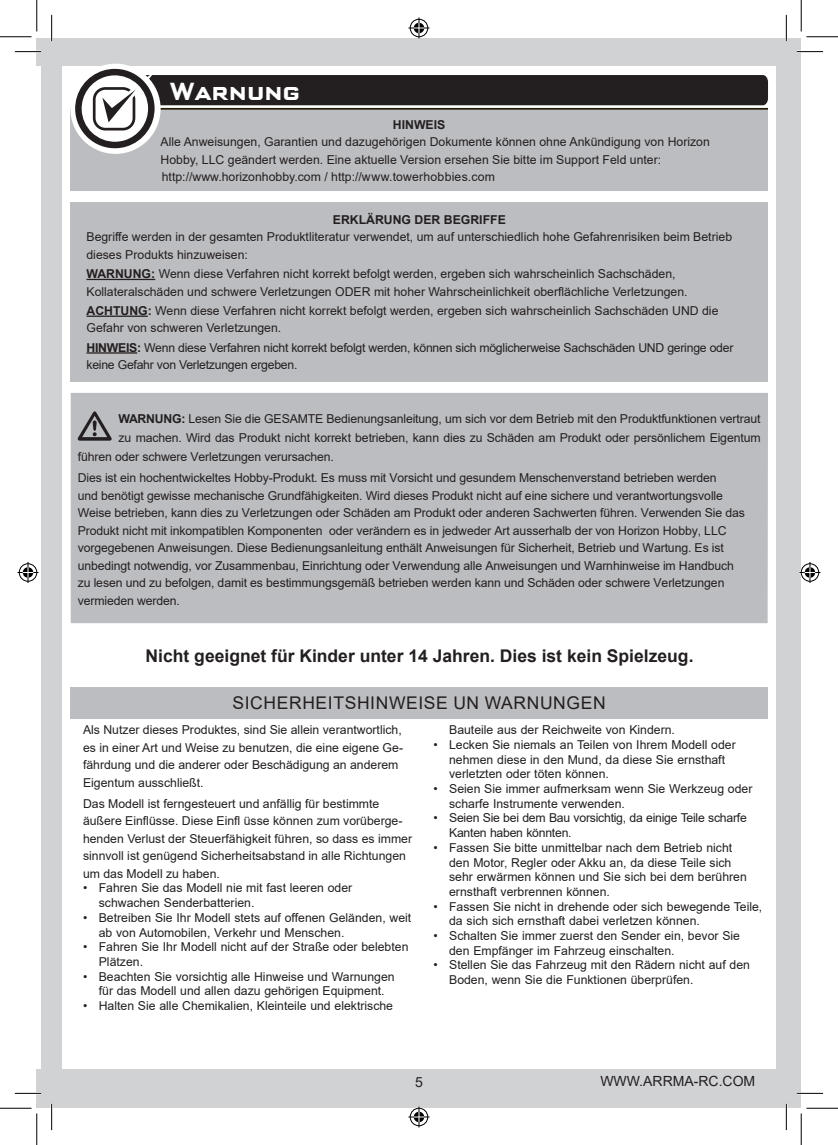
<style>
.page{position:relative;width:838px;height:1145px;background:#fff}
.page>*{position:absolute;margin:0;border:0;box-sizing:border-box;transform-origin:0 0}
.t1{font:700 24.5px "Bank Gothic";color:#fff}
.Body_copy{font:700 17.5px "Arial";color:#231f20}
.Section_header{font:17.5px "Arial";letter-spacing:.035em;color:#231f20}
.t2{font:14px "Arial";color:#231f20}
.Body_copy-2{font:12.25px/17.5px "Arial";color:#231f20}
.Notes{font:12.25px "Arial";letter-spacing:-.01em;color:#231f20}
.Body_copy-3{font:12.25px/14.7px "Arial";letter-spacing:-.02em;color:#231f20}
.subhead{font:700 12.25px "Arial";color:#231f20}
.s1{font-weight:700}
</style>
<div class="page">
<div style="left:37px;top:38px;width:763px;height:1069px;background:#d1d2d4"></div>
<div style="left:62px;top:67px;width:713px;height:1002px;background:#fff"></div>
<hr style="left:37px;top:67px;width:4px;height:1002px;background:#fff">
<div style="left:71px;top:108px;width:697px;height:83px;background:#bcbdc0"></div>
<div style="left:71px;top:393px;width:697px;height:230px;background:#bcbdc0"></div>
<svg style="left:78px;top:411px;width:34px;height:30px"></svg>
<div style="left:71px;top:202px;width:697px;height:180px;background:#bcbdc0"></div>
<hr style="left:86px;top:279px;width:69px;height:1px;background:#231f20">
<hr style="left:86px;top:316px;width:62px;height:1px;background:#231f20">
<hr style="left:86px;top:352px;width:51px;height:2px;background:#231f20">
<div style="left:70px;top:687px;width:698px;height:32px;background:#bcbdc0"></div>
<div style="left:70px;top:64px;width:91px;height:90px;background:#fff;border-radius:50%"></div>
<svg style="left:75px;top:69px;width:693px;height:80px"></svg>
<hr style="left:15px;top:51px;width:26px;height:2px;background:#fff">
<hr style="left:796px;top:51px;width:27px;height:2px;background:#fff">
<hr style="left:15px;top:1092px;width:26px;height:2px;background:#fff">
<hr style="left:796px;top:1092px;width:27px;height:2px;background:#fff">
<hr style="left:51px;top:15px;width:2px;height:26px;background:#fff">
<hr style="left:51px;top:1104px;width:2px;height:26px;background:#fff">
<hr style="left:785px;top:15px;width:2px;height:26px;background:#fff">
<hr style="left:785px;top:1104px;width:2px;height:26px;background:#fff">
<svg style="left:15px;top:51px;width:26px;height:1px"></svg>
<svg style="left:796px;top:51px;width:27px;height:1px"></svg>
<svg style="left:15px;top:1093px;width:26px;height:1px"></svg>
<svg style="left:796px;top:1093px;width:27px;height:1px"></svg>
<svg style="left:51px;top:15px;width:1px;height:26px"></svg>
<svg style="left:51px;top:1104px;width:1px;height:26px"></svg>
<svg style="left:786px;top:15px;width:1px;height:26px"></svg>
<svg style="left:786px;top:1104px;width:1px;height:26px"></svg>
<hr style="left:0;top:36px;width:32px;height:1px;background:#000">
<hr style="left:806px;top:36px;width:31px;height:1px;background:#000">
<hr style="left:0;top:1108px;width:32px;height:1px;background:#000">
<hr style="left:806px;top:1108px;width:31px;height:1px;background:#000">
<hr style="left:36px;top:0;width:1px;height:31px;background:#000">
<hr style="left:36px;top:1113px;width:1px;height:32px;background:#000">
<hr style="left:800px;top:0;width:1px;height:31px;background:#000">
<hr style="left:800px;top:1113px;width:1px;height:32px;background:#000">
<svg style="left:408px;top:18px;width:21px;height:21px"></svg>
<svg style="left:408px;top:1106px;width:21px;height:21px"></svg>
<svg style="left:18px;top:562px;width:21px;height:21px"></svg>
<svg style="left:799px;top:562px;width:21px;height:21px"></svg>
<p class="t1" style="left:170px;top:77px;width:132px">Warnung</p>
<p class="subhead" style="left:393px;top:116px;width:54px">HINWEIS</p>
<p class="Body_copy-2" style="left:161px;top:133px;width:550px">Alle Anweisungen, Garantien und dazugehörigen Dokumente können ohne Ankündigung von Horizon<br>Hobby, LLC geändert werden. Eine aktuelle Version ersehen Sie bitte im Support Feld unter: http://www.horizonhobby.com / http://www.towerhobbies.com</p>
<p class="subhead" style="left:333px;top:211px;width:174px">ERKLÄRUNG DER BEGRIFFE</p>
<p class="Body_copy-2" style="left:86px;top:228px;width:647px">Begriffe werden in der gesamten Produktliteratur verwendet, um auf unterschiedlich hohe Gefahrenrisiken beim Betrieb dieses Produkts hinzuweisen:</p>
<p class="Body_copy-2" style="left:86px;top:265px;width:602px"><span class="s1">WARNUNG:</span> Wenn diese Verfahren nicht korrekt befolgt werden, ergeben sich wahrscheinlich Sachschäden,<br>Kollateralschäden und schwere Verletzungen ODER mit hoher Wahrscheinlichkeit oberflächliche Verletzungen.</p>
<p class="Body_copy-2" style="left:86px;top:302px;width:633px"><span class="s1">ACHTUNG:</span> Wenn diese Verfahren nicht korrekt befolgt werden, ergeben sich wahrscheinlich Sachschäden UND die<br>Gefahr von schweren Verletzungen.</p>
<p class="Body_copy-3" style="left:86px;top:339px;width:648px;line-height:17.5px"><span class="s1">HINWEIS:</span> Wenn diese Verfahren nicht korrekt befolgt werden, können sich möglicherweise Sachschäden UND geringe oder keine Gefahr von Verletzungen ergeben.</p>
<p class="Notes" style="left:118px;top:410px;width:643px"><span class="s1">WARNUNG:</span> Lesen Sie die GESAMTE Bedienungsanleitung, um sich vor dem Betrieb mit den Produktfunktionen vertraut</p>
<p class="Notes" style="left:119px;top:429px;width:643px">zu machen. Wird das Produkt nicht korrekt betrieben, kann dies zu Schäden am Produkt oder persönlichem Eigentum</p>
<p class="Notes" style="left:78px;top:448px;width:258px">führen oder schwere Verletzungen verursachen.</p>
<p class="Body_copy-2" style="left:78px;top:469px;width:668px">Dies ist ein hochentwickeltes Hobby-Produkt. Es muss mit Vorsicht und gesundem Menschenverstand betrieben werden<br>und benötigt gewisse mechanische Grundfähigkeiten. Wird dieses Produkt nicht auf eine sichere und verantwortungsvolle Weise betrieben, kann dies zu Verletzungen oder Schäden am Produkt oder anderen Sachwerten führen. Verwenden Sie das Produkt nicht mit inkompatiblen Komponenten oder verändern es in jedweder Art ausserhalb der von Horizon Hobby, LLC vorgegebenen Anweisungen. Diese Bedienungsanleitung enthält Anweisungen für Sicherheit, Betrieb und Wartung. Es ist unbedingt notwendig, vor Zusammenbau, Einrichtung oder Verwendung alle Anweisungen und Warnhinweise im Handbuch zu lesen und zu befolgen, damit es bestimmungsgemäß betrieben werden kann und Schäden oder schwere Verletzungen vermieden werden.</p>
<p class="Body_copy" style="left:146px;top:644px;width:549px">Nicht geeignet für Kinder unter 14 Jahren. Dies ist kein Spielzeug.</p>
<p class="Section_header" style="left:232px;top:691px;width:374px">SICHERHEITSHINWEISE UN WARNUNGEN</p>
<p class="Body_copy-2" style="left:83px;top:721px;width:321px">Als Nutzer dieses Produktes, sind Sie allein verantwortlich, es in einer Art und Weise zu benutzen, die eine eigene Ge&shy;fährdung und die anderer oder Beschädigung an anderem Eigentum ausschließt.</p>
<p class="Body_copy-2" style="left:83px;top:795px;width:330px">Das Modell ist ferngesteuert und anfällig für bestimmte äußere Einflüsse. Diese Einfl üsse können zum vorüberge&shy;henden Verlust der Steuerfähigkeit führen, so dass es immer sinnvoll ist genügend Sicherheitsabstand in alle Richtungen um das Modell zu haben.</p>
<p class="Body_copy-2" style="left:99px;top:881px;width:255px;line-height:14.7px;text-indent:-16px">• Fahren Sie das Modell nie mit fast leeren oder schwachen Senderbatterien.</p>
<p class="Body_copy-2" style="left:99px;top:910px;width:314px;line-height:14.7px;text-indent:-16px">• Betreiben Sie Ihr Modell stets auf offenen Geländen, weit ab von Automobilen, Verkehr und Menschen.</p>
<p class="Body_copy-2" style="left:99px;top:940px;width:311px;line-height:14.7px;text-indent:-16px">• Fahren Sie Ihr Modell nicht auf der Straße oder belebten<br>Plätzen.</p>
<p class="Body_copy-2" style="left:83px;top:969px;width:313px;line-height:14.7px;text-align:center">• Beachten Sie vorsichtig alle Hinweise und Warnungen für das Modell und allen dazu gehörigen Equipment.</p>
<p class="Body_copy-2" style="left:83px;top:997px;width:311px">• Halten Sie alle Chemikalien, Kleinteile und elektrische</p>
<p class="Body_copy-2" style="left:449px;top:721px;width:227px">Bauteile aus der Reichweite von Kindern.</p>
<p class="Body_copy-2" style="left:449px;top:737px;width:288px;line-height:14.7px;text-indent:-16px">• Lecken Sie niemals an Teilen von Ihrem Modell oder nehmen diese in den Mund, da diese Sie ernsthaft verletzten oder töten können.</p>
<p class="Body_copy-2" style="left:449px;top:781px;width:305px;line-height:14.7px;text-indent:-16px">• Seien Sie immer aufmerksam wenn Sie Werkzeug oder scharfe Instrumente verwenden.</p>
<p class="Body_copy-3" style="left:449px;top:811px;width:299px;text-indent:-16px">• Seien Sie bei dem Bau vorsichtig, da einige Teile scharfe<br>Kanten haben könnten.</p>
<p class="Body_copy-2" style="left:449px;top:840px;width:299px;line-height:14.7px;text-indent:-16px">• Fassen Sie bitte unmittelbar nach dem Betrieb nicht den Motor, Regler oder Akku an, da diese Teile sich sehr erwärmen können und Sie sich bei dem berühren ernsthaft verbrennen können.</p>
<p class="Body_copy-2" style="left:449px;top:899px;width:315px;line-height:14.7px;text-indent:-16px">• Fassen Sie nicht in drehende oder sich bewegende Teile, da sich sich ernsthaft dabei verletzen können.</p>
<p class="Body_copy-2" style="left:449px;top:928px;width:292px;line-height:14.7px;text-indent:-16px">• Schalten Sie immer zuerst den Sender ein, bevor Sie den Empfänger im Fahrzeug einschalten.</p>
<p class="Body_copy-2" style="left:449px;top:958px;width:302px;line-height:14.7px;text-indent:-16px">• Stellen Sie das Fahrzeug mit den Rädern nicht auf den<br>Boden, wenn Sie die Funktionen überprüfen.</p>
<p class="t2" style="left:415px;top:1072px;width:9px">5</p>
<p class="t2" style="left:600px;top:1071px;width:156px">WWW.ARRMA-RC.COM</p>
</div>
